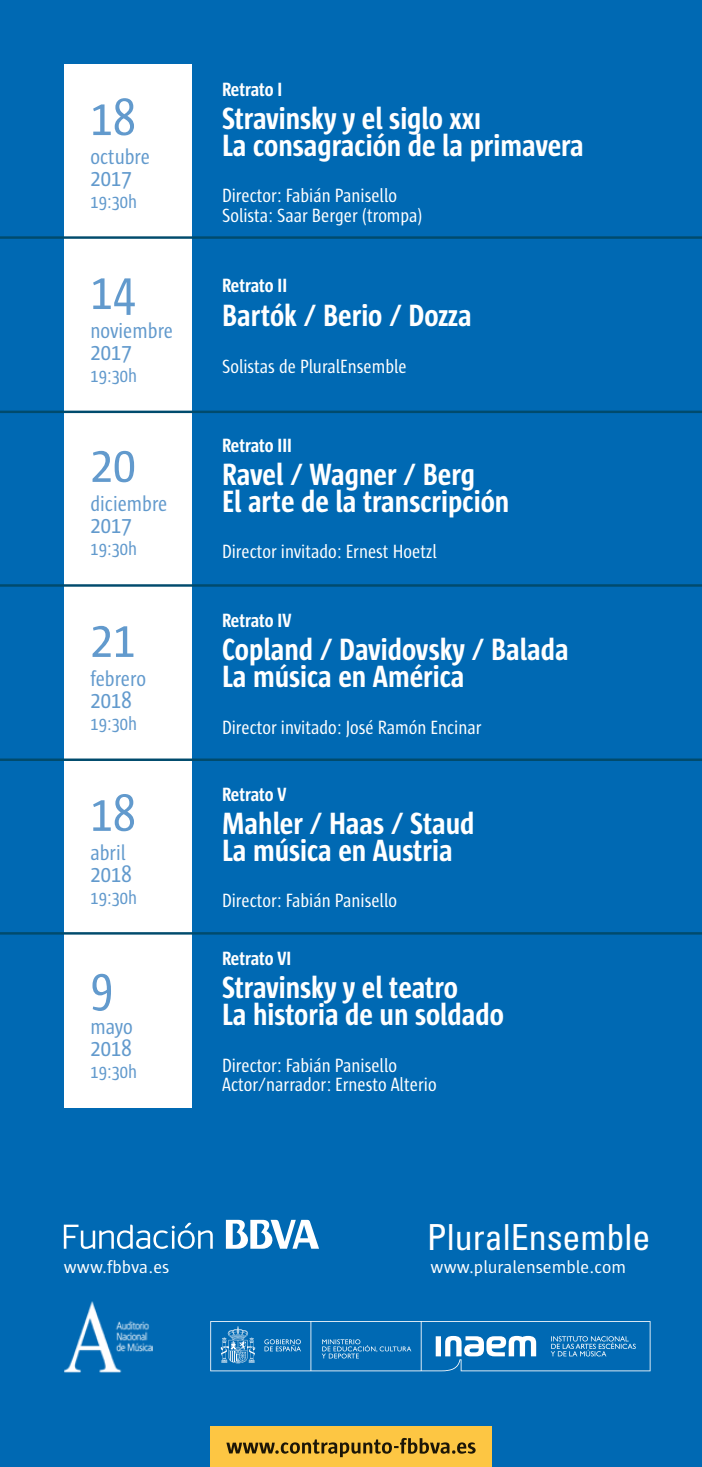
<style>
.page{position:relative;width:702px;height:1467px;background:#0069b3}
.page>*{position:absolute;margin:0;border:0;box-sizing:border-box;transform-origin:0 0}
.t1{font:condensed 54px "Sun";color:#629acd}
.t2{font:condensed 36px "Univers LT Std";color:#fff}
.t3{font:700 condensed 31.5px/27px "Sun";color:#fff}
.t4{font:condensed 24.53px "Sun";color:#629acd}
.t5{font:condensed 22.05px "Sun";color:#629acd}
.t6{font:condensed 19.57px/19.6px "Sun";color:#fff}
.t7{font:700 condensed 19.57px "Sun";letter-spacing:-.005em;color:#fff}
.t8{font:condensed 19.57px "Sun";color:#629acd}
.t9{font:18px "Sun";color:#fff}
</style>
<div class="page">
<div style="left:64px;top:64px;width:127px;height:174px;background:#fff"></div>
<div style="left:64px;top:238px;width:127px;height:174px;background:#fff"></div>
<div style="left:64px;top:411px;width:127px;height:174px;background:#fff"></div>
<div style="left:64px;top:586px;width:127px;height:174px;background:#fff"></div>
<div style="left:64px;top:760px;width:127px;height:174px;background:#fff"></div>
<div style="left:64px;top:934px;width:127px;height:173px;background:#fff"></div>
<svg style="left:210px;top:1321px;width:440px;height:50px"></svg>
<svg style="left:64px;top:1222px;width:149px;height:27px"></svg>
<svg style="left:226px;top:1220px;width:93px;height:29px"></svg>
<img style="left:64px;top:1301px;width:88px;height:72px">
<hr style="left:0;top:932px;width:702px;height:3px;background:#004b6d">
<hr style="left:0;top:758px;width:702px;height:3px;background:#004b6d">
<hr style="left:0;top:584px;width:702px;height:3px;background:#004b6d">
<hr style="left:0;top:411px;width:702px;height:2px;background:#004b6d">
<hr style="left:0;top:236px;width:702px;height:3px;background:#004b6d">
<div style="left:210px;top:1426px;width:281px;height:41px;background:#fdc643"></div>
<svg style="left:226px;top:1438px;width:249px;height:19px"></svg>
<h1 class="t1" style="left:90px;top:89px;width:47px">18</h1>
<p class="t5" style="left:90px;top:145px;width:61px">octubre</p>
<p class="t4" style="left:90px;top:165px;width:43px">2017</p>
<p class="t8" style="left:90px;top:191px;width:48px">19:30h</p>
<h1 class="t1" style="left:90px;top:263px;width:47px">14</h1>
<p class="t5" style="left:90px;top:319px;width:84px">noviembre</p>
<p class="t4" style="left:90px;top:339px;width:43px">2017</p>
<p class="t8" style="left:90px;top:365px;width:48px">19:30h</p>
<h1 class="t1" style="left:90px;top:435px;width:47px">20</h1>
<p class="t5" style="left:90px;top:492px;width:79px">diciembre</p>
<p class="t4" style="left:90px;top:512px;width:43px">2017</p>
<p class="t8" style="left:90px;top:538px;width:48px">19:30h</p>
<h1 class="t1" style="left:90px;top:610px;width:47px">21</h1>
<p class="t5" style="left:90px;top:667px;width:57px">febrero</p>
<p class="t4" style="left:90px;top:687px;width:43px">2018</p>
<p class="t8" style="left:90px;top:713px;width:48px">19:30h</p>
<h1 class="t1" style="left:90px;top:784px;width:47px">18</h1>
<p class="t5" style="left:90px;top:841px;width:37px">abril</p>
<p class="t4" style="left:90px;top:861px;width:43px">2018</p>
<p class="t8" style="left:90px;top:887px;width:48px">19:30h</p>
<h1 class="t1" style="left:90px;top:958px;width:24px">9</h1>
<p class="t5" style="left:90px;top:1015px;width:44px">mayo</p>
<p class="t4" style="left:90px;top:1035px;width:43px">2018</p>
<p class="t8" style="left:90px;top:1061px;width:48px">19:30h</p>
<p class="t7" style="left:222px;top:79px;width:62px">Retrato I</p>
<p class="t3" style="left:222px;top:106px;width:363px">Stravinsky y el siglo xxı<br>La consagración de la primavera</p>
<p class="t6" style="left:222px;top:186px;width:202px">Director: Fabián Panisello<br>Solista: Saar Berger (trompa)</p>
<p class="t7" style="left:222px;top:275px;width:67px">Retrato II</p>
<p class="t3" style="left:222px;top:303px;width:251px">Bartók / Berio / Dozza</p>
<p class="t6" style="left:222px;top:357px;width:186px">Solistas de PluralEnsemble</p>
<p class="t7" style="left:222px;top:435px;width:71px">Retrato III</p>
<p class="t3" style="left:222px;top:462px;width:288px">Ravel / Wagner / Berg<br>El arte de la transcripción</p>
<p class="t6" style="left:222px;top:542px;width:216px">Director invitado: Ernest Hoetzl</p>
<p class="t7" style="left:222px;top:610px;width:71px">Retrato IV</p>
<p class="t3" style="left:222px;top:637px;width:348px">Copland / Davidovsky / Balada<br>La música en América</p>
<p class="t6" style="left:222px;top:717px;width:261px">Director invitado: José Ramón Encinar</p>
<p class="t7" style="left:222px;top:784px;width:66px">Retrato V</p>
<p class="t3" style="left:222px;top:811px;width:254px">Mahler / Haas / Staud<br>La música en Austria</p>
<p class="t6" style="left:222px;top:891px;width:176px">Director: Fabián Panisello</p>
<p class="t7" style="left:222px;top:948px;width:71px">Retrato VI</p>
<p class="t3" style="left:222px;top:975px;width:283px">Stravinsky y el teatro<br>La historia de un soldado</p>
<p class="t6" style="left:222px;top:1056px;width:216px">Director: Fabián Panisello<br>Actor/narrador: Ernesto Alterio</p>
<p class="t2" style="left:427px;top:1214px;width:225px">PluralEnsemble</p>
<p class="t9" style="left:64px;top:1257px;width:107px">www.fbbva.es</p>
<p class="t9" style="left:430px;top:1257px;width:197px">www.pluralensemble.com</p>
</div>
